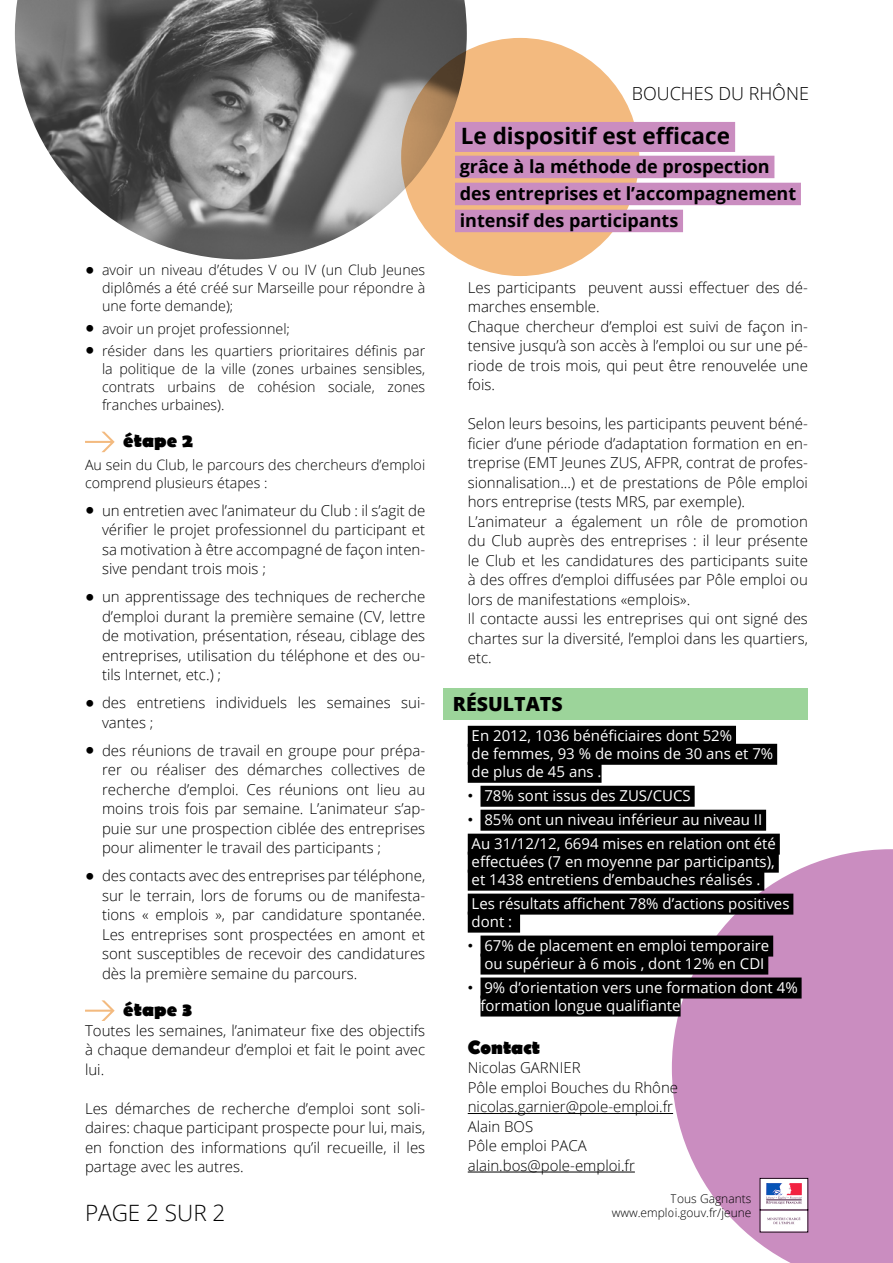
<style>
.page{position:relative;width:893px;height:1263px;background:#fff}
.page>*{position:absolute;margin:0;border:0;box-sizing:border-box;transform-origin:0 0}
.t1{font:700 22.5px "Open Sans";color:#000}
.t2{font:300 22.5px "Open Sans";color:#000}
.t3{font:700 19.5px "Berlin Sans FB";color:#000}
.t4{font:800 19.5px "Open Sans";color:#000}
.t5{font:700 18px/27px "Open Sans";color:#000}
.t6{font:300 18px "Open Sans";color:#000}
.t7{font:300 15px/19.5px "Open Sans";color:#000;text-align:justify}
.t8{font:15px/18px "Open Sans";color:#fff}
.t9{font:300 14.25px/18px "Open Sans";color:#000;text-align:justify}
.t10{font:300 12px/14.4px "Open Sans";color:#000;text-align:right}
.s1{font-family:"Arial";font-weight:400;font-size:27px}
.s2{font-family:"Arial";color:#000}
</style>
<div class="page">
<img style="left:15px;top:0;width:452px;height:259px">
<svg style="left:401px;top:38px;width:238px;height:238px;background:#e5b079"></svg>
<div style="left:455px;top:122px;width:280px;height:30px;background:#ca8dc0"></div>
<div style="left:455px;top:156px;width:319px;height:22px;background:#ca8dc0"></div>
<div style="left:455px;top:183px;width:346px;height:22px;background:#ca8dc0"></div>
<div style="left:455px;top:210px;width:228px;height:22px;background:#ca8dc0"></div>
<svg style="left:672px;top:849px;width:221px;height:414px;background:#d09cc7"></svg>
<svg style="left:85px;top:432px;width:30px;height:20px"></svg>
<svg style="left:85px;top:1000px;width:30px;height:21px"></svg>
<div style="left:468px;top:726px;width:268px;height:21px;background:#000"></div>
<div style="left:468px;top:744px;width:309px;height:21px;background:#000"></div>
<div style="left:468px;top:762px;width:134px;height:21px;background:#000"></div>
<div style="left:480px;top:786px;width:215px;height:21px;background:#000"></div>
<div style="left:480px;top:810px;width:286px;height:21px;background:#000"></div>
<div style="left:468px;top:834px;width:312px;height:21px;background:#000"></div>
<div style="left:468px;top:852px;width:311px;height:21px;background:#000"></div>
<div style="left:468px;top:870px;width:296px;height:21px;background:#000"></div>
<div style="left:468px;top:894px;width:325px;height:21px;background:#000"></div>
<div style="left:468px;top:912px;width:52px;height:21px;background:#000"></div>
<div style="left:480px;top:935px;width:293px;height:21px;background:#000"></div>
<div style="left:480px;top:953px;width:288px;height:21px;background:#000"></div>
<div style="left:480px;top:977px;width:322px;height:21px;background:#000"></div>
<div style="left:480px;top:995px;width:201px;height:21px;background:#000"></div>
<div style="left:443px;top:688px;width:365px;height:32px;background:#9cd49a"></div>
<hr style="left:468px;top:1113px;width:205px;height:1px;background:#000">
<hr style="left:468px;top:1171px;width:167px;height:1px;background:#000">
<p class="t9" style="left:102px;top:261px;width:325px;text-indent:-17px"><span class="s1">•</span> avoir un niveau d’études V ou IV (un Club Jeunes diplômés a été créé sur Marseille pour répondre à une forte demande);</p>
<p class="t9" style="left:85px;top:319px;width:206px"><span class="s1">•</span> avoir un projet professionnel;</p>
<p class="t9" style="left:102px;top:341px;width:325px;text-indent:-17px"><span class="s1">•</span> résider dans les quartiers prioritaires définis par la politique de la ville (zones urbaines sensibles, contrats urbains de cohésion sociale, zones franches urbaines).</p>
<h2 class="t3" style="left:123px;top:430px;width:71px">étape 2</h2>
<p class="t9" style="left:85px;top:455px;width:342px">Au sein du Club, le parcours des chercheurs d’emploi comprend plusieurs étapes :</p>
<p class="t7" style="left:102px;top:500px;width:325px;text-indent:-17px"><span class="s1">•</span> un entretien avec l’animateur du Club : il s’agit de vérifier le projet professionnel du participant et sa motivation à être accompagné de façon inten&shy;sive pendant trois mois ;</p>
<p class="t7" style="left:102px;top:587px;width:325px;text-indent:-17px"><span class="s1">•</span> un apprentissage des techniques de recherche d’emploi durant la première semaine (CV, lettre de motivation, présentation, réseau, ciblage des entreprises, utilisation du téléphone et des ou&shy;tils Internet, etc.) ;</p>
<p class="t7" style="left:102px;top:693px;width:325px;text-indent:-17px"><span class="s1">•</span> des entretiens individuels les semaines sui&shy;vantes ;</p>
<p class="t7" style="left:102px;top:740px;width:325px;text-indent:-17px"><span class="s1">•</span> des réunions de travail en groupe pour prépa&shy;rer ou réaliser des démarches collectives de recherche d’emploi. Ces réunions ont lieu au moins trois fois par semaine. L’animateur s’ap&shy;puie sur une prospection ciblée des entreprises pour alimenter le travail des participants ;</p>
<p class="t7" style="left:102px;top:866px;width:325px;text-indent:-17px"><span class="s1">•</span> des contacts avec des entreprises par téléphone, sur le terrain, lors de forums ou de manifesta&shy;tions « emplois », par candidature spontanée.<br>Les entreprises sont prospectées en amont et sont susceptibles de recevoir des candidatures dès la première semaine du parcours.</p>
<h2 class="t3" style="left:123px;top:999px;width:70px">étape 3</h2>
<p class="t7" style="left:85px;top:1020px;width:342px">Toutes les semaines, l’animateur fixe des objectifs à chaque demandeur d’emploi et fait le point avec lui.</p>
<p class="t7" style="left:85px;top:1098px;width:342px">Les démarches de recherche d’emploi sont soli&shy;daires: chaque participant prospecte pour lui, mais, en fonction des informations qu’il recueille, il les partage avec les autres.</p>
<h1 class="t2" style="left:85px;top:1197px;width:142px">page 2 sur 2</h1>
<p class="t6" style="left:632px;top:81px;width:176px">bouches du rhône</p>
<h1 class="t1" style="left:461px;top:120px;width:271px">Le dispositif est efficace</h1>
<p class="t5" style="left:460px;top:152px;width:338px">grâce à la méthode de prospection des entreprises et l’accompagnement intensif des participants</p>
<p class="t7" style="left:468px;top:277px;width:342px;text-align:left">Les participants peuvent aussi effectuer des dé&shy;marches ensemble.<br>Chaque chercheur d’emploi est suivi de façon in&shy;tensive jusqu’à son accès à l’emploi ou sur une pé&shy;riode de trois mois, qui peut être renouvelée une fois.</p>
<p class="t7" style="left:468px;top:413px;width:342px;text-align:left">Selon leurs besoins, les participants peuvent béné&shy;ficier d’une période d’adaptation formation en en&shy;treprise (EMT Jeunes ZUS, AFPR, contrat de profes&shy;sionnalisation...) et de prestations de Pôle emploi hors entreprise (tests MRS, par exemple).<br>L’animateur a également un rôle de promotion du Club auprès des entreprises : il leur présente le Club et les candidatures des participants suite à des offres d’emploi diffusées par Pôle emploi ou lors de manifestations «emplois».<br>Il contacte aussi les entreprises qui ont signé des chartes sur la diversité, l’emploi dans les quartiers, etc.</p>
<h2 class="t4" style="left:453px;top:689px;width:111px">RÉSULTATS</h2>
<p class="t8" style="left:472px;top:726px;width:303px">En 2012, 1036 bénéficiaires dont 52%<br>de femmes, 93 % de moins de 30 ans et 7% de plus de 45 ans .</p>
<p class="t8" style="left:468px;top:786px;width:225px"><span class="s2">•</span> 78% sont issus des ZUS/CUCS</p>
<p class="t8" style="left:468px;top:807px;width:310px;line-height:24px"><span class="s2">•</span> 85% ont un niveau inférieur au niveau II<br>Au 31/12/12, 6694 mises en relation ont été</p>
<p class="t8" style="left:472px;top:852px;width:305px">effectuées (7 en moyenne par participants), et 1438 entretiens d’embauches réalisés .</p>
<p class="t8" style="left:472px;top:894px;width:319px">Les résultats affichent 78% d’actions positives dont :</p>
<p class="t8" style="left:484px;top:936px;width:286px;text-indent:-17px"><span class="s2">•</span> 67% de placement en emploi temporaire ou supérieur à 6 mois , dont 12% en CDI</p>
<p class="t8" style="left:480px;top:978px;width:319px;text-indent:-13px"><span class="s2">•</span> 9% d’orientation vers une formation dont 4% formation longue qualifiante</p>
<h2 class="t3" style="left:468px;top:1036px;width:74px">Contact</h2>
<p class="t7" style="left:468px;top:1058px;width:212px;text-align:left">N icolas GARN IER<br>Pôle emploi Bouches du Rhône nicolas.garnier@pole-emploi.fr<br>Alain BOS<br>Pôle emploi PACA alain.bos@pole-emploi.fr</p>
<p class="t10" style="left:612px;top:1191px;width:141px">Tous Gagnants www.emploi.gouv.fr/jeune</p>
</div>
